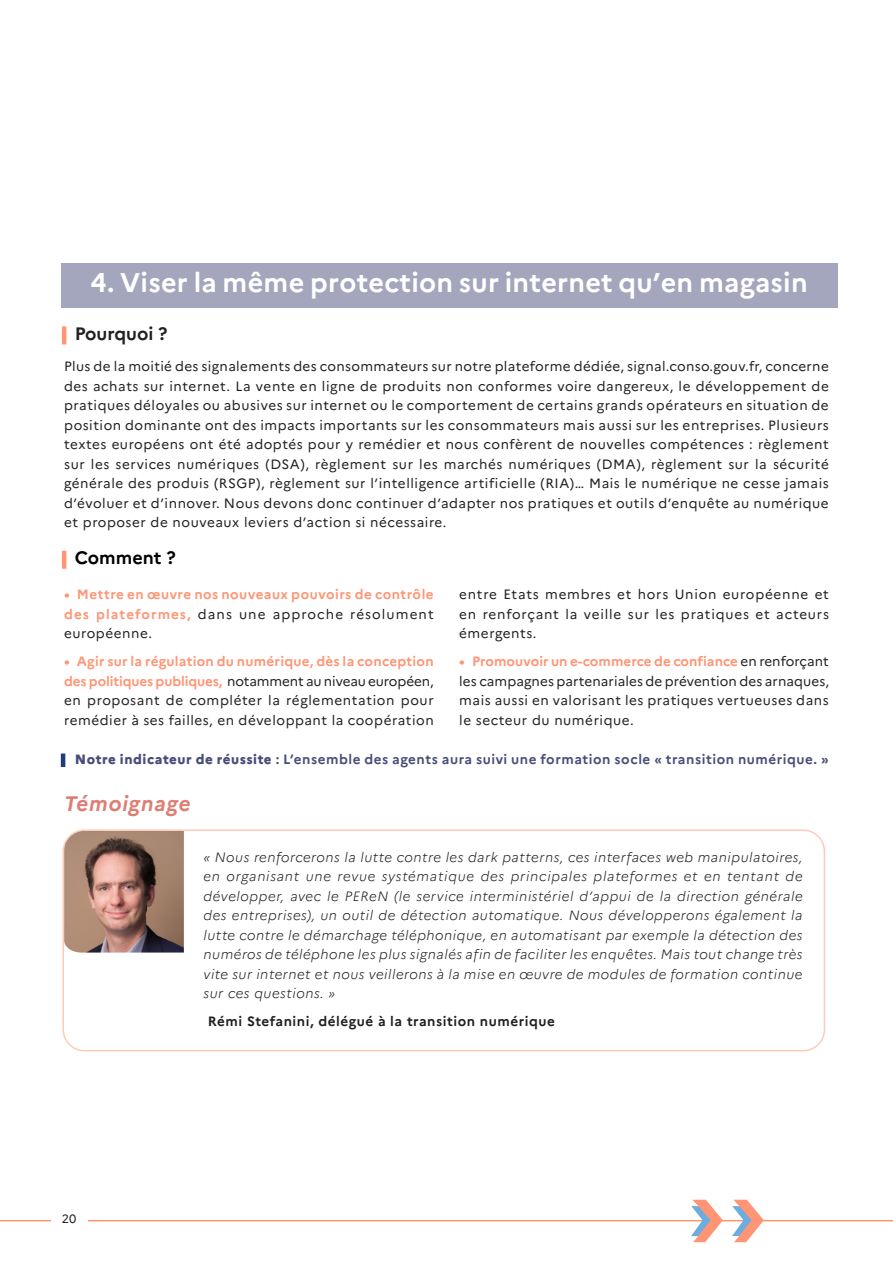
<style>
.page{position:relative;width:893px;height:1263px;background:#fff}
.page>*{position:absolute;margin:0;border:0;box-sizing:border-box;transform-origin:0 0}
.titre_partie_1_2_3_4{font:700 27px "Marianne";letter-spacing:.01em;color:#fff}
.témoignage{font:italic 700 21px "Marianne";letter-spacing:.04em;color:#de7d73}
.pourquoi___comment{font:700 18px "Marianne";color:#231f20}
.pourquoi___comment-2{font:700 18px "Marianne";color:#000002}
.texte{font:13.5px/19.5px "Marianne";letter-spacing:.04em;color:#231f20;text-align:justify}
.citation_texte{font:italic 300 13.5px/19.5px "Marianne";letter-spacing:.04em;color:#231f20;text-align:justify}
.t1{font:700 13.5px/19.5px "Marianne";letter-spacing:.035em;color:#ff9575;text-align:justify}
.nous{font:700 13.5px "Marianne";letter-spacing:.04em;color:#484d7a}
.citation_texte-2{font:700 13.5px "Marianne";letter-spacing:.04em;color:#231f20}
.t2{font:12px "Marianne";color:#231f20}
.s1{font-weight:400;color:#231f20}
.s2{font-weight:700;color:#ff9575}
.s3{font-weight:800}
</style>
<div class="page">
<hr style="left:0;top:1220px;width:893px;height:1px;background:#ff9575">
<div style="left:51px;top:1214px;width:36px;height:13px;background:#fff"></div>
<svg style="left:731px;top:1200px;width:33px;height:42px"></svg>
<svg style="left:690px;top:1200px;width:33px;height:42px"></svg>
<div style="left:61px;top:264px;width:776px;height:44px;background:#a3a6bc"></div>
<hr style="left:61px;top:753px;width:4px;height:14px;background:#233b7d">
<hr style="left:62px;top:551px;width:4px;height:18px;background:#ff9575">
<hr style="left:62px;top:326px;width:4px;height:18px;background:#ff9575">
<img style="left:65px;top:832px;width:119px;height:120px">
<div style="left:62px;top:829px;width:763px;height:222px;border:2px solid #ffcaba;border-radius:21px"></div>
<p class="titre_partie_1_2_3_4" style="left:91px;top:266px;width:718px">4. Viser la même protection sur internet qu’en magasin</p>
<p class="pourquoi___comment" style="left:75px;top:323px;width:94px">Pourquoi ?</p>
<p class="texte" style="left:64px;top:357px;width:766px">Plus de la moitié des signalements des consommateurs sur notre plateforme dédiée, signal.conso.gouv.fr, concerne des achats sur internet. La vente en ligne de produits non conformes voire dangereux, le développement de pratiques déloyales ou abusives sur internet ou le comportement de certains grands opérateurs en situation de position dominante ont des impacts importants sur les consommateurs mais aussi sur les entreprises. Plusieurs textes européens ont été adoptés pour y remédier et nous confèrent de nouvelles compétences : règlement sur les services numériques (DSA), règlement sur les marchés numériques (DMA), règlement sur la sécurité générale des produis (RSGP), règlement sur l’intelligence artificielle (RIA)… Mais le numérique ne cesse jamais d’évoluer et d’innover. Nous devons donc continuer d’adapter nos pratiques et outils d’enquête au numérique et proposer de nouveaux leviers d’action si nécessaire.</p>
<p class="pourquoi___comment-2" style="left:75px;top:547px;width:102px">Comment ?</p>
<p class="t1" style="left:64px;top:585px;width:371px">• Mettre en œuvre nos nouveaux pouvoirs de contrôle des plateformes, <span class="s1">dans une approche résolument européenne.</span></p>
<p class="texte" style="left:64px;top:652px;width:371px"><span class="s2">• Agir sur la régulation du numérique, dès la conception des politiques publiques,</span> notamment au niveau européen, en proposant de compléter la réglementation pour remédier à ses failles, en développant la coopération</p>
<p class="texte" style="left:459px;top:585px;width:371px">entre Etats membres et hors Union européenne et en renforçant la veille sur les pratiques et acteurs émergents.</p>
<p class="texte" style="left:459px;top:652px;width:371px"><span class="s2">• Promouvoir un e-commerce de confiance</span> en renforçant les campagnes partenariales de prévention des arnaques, mais aussi en valorisant les pratiques vertueuses dans le secteur du numérique.</p>
<p class="nous" style="left:75px;top:751px;width:755px"><span class="s3">Notre indicateur de réussite</span> : L’ensemble des agents aura suivi une formation socle « transition numérique. »</p>
<p class="témoignage" style="left:64px;top:788px;width:128px">Témoignage</p>
<p class="citation_texte" style="left:204px;top:846px;width:601px">« Nous renforcerons la lutte contre les dark patterns, ces interfaces web manipulatoires, en organisant une revue systématique des principales plateformes et en tentant de développer, avec le PEReN (le service interministériel d’appui de la direction générale des entreprises), un outil de détection automatique. Nous développerons également la lutte contre le démarchage téléphonique, en automatisant par exemple la détection des numéros de téléphone les plus signalés afin de faciliter les enquêtes. Mais tout change très vite sur internet et nous veillerons à la mise en œuvre de modules de formation continue sur ces questions. »</p>
<p class="citation_texte-2" style="left:208px;top:1013px;width:349px">Rémi Stefanini, délégué à la transition numérique</p>
<p class="t2" style="left:62px;top:1211px;width:16px">20</p>
</div>
